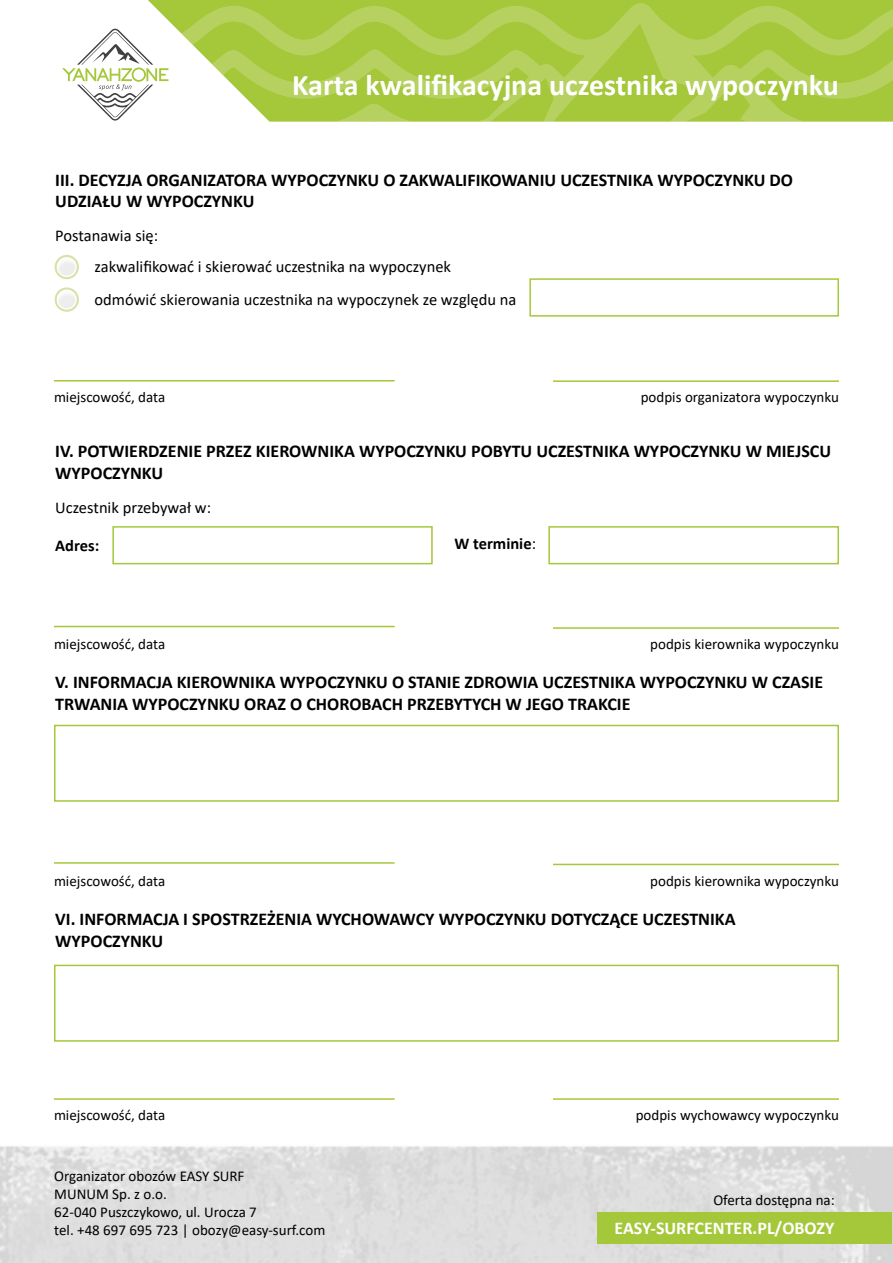
<style>
.page{position:relative;width:893px;height:1263px;background:#fff}
.page>*{position:absolute;margin:0;border:0;box-sizing:border-box;transform-origin:0 0}
.t1{font:700 30px "Calibri";color:#fff}
.t2{font:700 18px/21.6px "Calibri";color:#000}
.t3{font:700 18px "Calibri";color:#fff}
.t4{font:16.5px/30.8px "Calibri";color:#000}
.t5{font:700 16.5px "Calibri";color:#000}
.t6{font:15px/18px "Calibri";color:#000}
.s1{font-weight:400}
</style>
<div class="page">
<svg style="left:148px;top:0;width:745px;height:81px;fill:#a5c73a"></svg>
<svg style="left:181px;top:3px;width:712px;height:119px;background:#afcd50"></svg>
<svg style="left:62px;top:29px;width:106px;height:92px"></svg>
<img style="left:0;top:1146px;width:893px;height:117px">
<div style="left:597px;top:1212px;width:295px;height:31px;background:#a5c73a"></div>
<div style="left:529px;top:278px;width:310px;height:39px;border:2px solid #a5c73a"></div>
<div style="left:54px;top:725px;width:785px;height:77px;border:2px solid #a5c73a"></div>
<div style="left:54px;top:965px;width:785px;height:77px;border:2px solid #a5c73a"></div>
<div style="left:58px;top:258px;width:18px;height:18px;background:#ededed;border-radius:50%"></div>
<div style="left:55px;top:255px;width:24px;height:24px;border:2px solid #d5e3a6;border-radius:50%"></div>
<div style="left:58px;top:291px;width:18px;height:17px;background:#ededed;border-radius:50%"></div>
<div style="left:55px;top:287px;width:24px;height:25px;border:2px solid #d5e3a6;border-radius:50%"></div>
<hr style="left:553px;top:380px;width:286px;height:2px;background:#a5c73a">
<hr style="left:553px;top:864px;width:286px;height:1px;background:#a5c73a">
<hr style="left:553px;top:1098px;width:286px;height:2px;background:#a5c73a">
<hr style="left:553px;top:627px;width:286px;height:2px;background:#a5c73a">
<div style="left:112px;top:526px;width:321px;height:38px;background:#fff;border:2px solid #a5c73a"></div>
<div style="left:548px;top:526px;width:291px;height:38px;background:#fff;border:2px solid #a5c73a"></div>
<hr style="left:54px;top:380px;width:341px;height:1px;background:#a5c73a">
<hr style="left:54px;top:626px;width:341px;height:1px;background:#a5c73a">
<hr style="left:54px;top:862px;width:341px;height:2px;background:#a5c73a">
<hr style="left:54px;top:1098px;width:341px;height:2px;background:#a5c73a">
<h1 class="t1" style="left:292px;top:64px;width:548px">Karta kwalifikacyjna uczestnika wypoczynku</h1>
<p class="t2" style="left:55px;top:168px;width:739px">III. DECYZJA ORGANIZATORA WYPOCZYNKU O ZAKWALIFIKOWANIU UCZESTNIKA WYPOCZYNKU DO<br>UDZIAŁU W WYPOCZYNKU</p>
<p class="t4" style="left:95px;top:220px;width:358px;text-indent:-39px">Postanawia się:<br>zakwalifikować i skierować uczestnika na wypoczynek</p>
<p class="t4" style="left:95px;top:283px;width:423px">odmówić skierowania uczestnika na wypoczynek ze względu na</p>
<p class="t6" style="left:54px;top:388px;width:113px">miejscowość, data</p>
<p class="t6" style="left:641px;top:388px;width:200px">podpis organizatora wypoczynku</p>
<p class="t2" style="left:55px;top:440px;width:777px">IV. POTWIERDZENIE PRZEZ KIEROWNIKA WYPOCZYNKU POBYTU UCZESTNIKA WYPOCZYNKU W MIEJSCU<br>WYPOCZYNKU</p>
<p class="t4" style="left:55px;top:491px;width:157px">Uczestnik przebywał w:</p>
<p class="t5" style="left:55px;top:534px;width:45px">Adres:</p>
<p class="t5" style="left:455px;top:532px;width:83px">W terminie<span class="s1">:</span></p>
<p class="t6" style="left:54px;top:635px;width:113px">miejscowość, data</p>
<p class="t6" style="left:650px;top:635px;width:190px">podpis kierownika wypoczynku</p>
<p class="t2" style="left:55px;top:671px;width:769px">V. INFORMACJA KIEROWNIKA WYPOCZYNKU O STANIE ZDROWIA UCZESTNIKA WYPOCZYNKU W CZASIE<br>TRWANIA WYPOCZYNKU ORAZ O CHOROBACH PRZEBYTYCH W JEGO TRAKCIE</p>
<p class="t6" style="left:54px;top:871px;width:113px">miejscowość, data</p>
<p class="t6" style="left:650px;top:871px;width:190px">podpis kierownika wypoczynku</p>
<p class="t2" style="left:55px;top:908px;width:682px">VI. INFORMACJA I SPOSTRZEŻENIA WYCHOWAWCY WYPOCZYNKU DOTYCZĄCE UCZESTNIKA<br>WYPOCZYNKU</p>
<p class="t6" style="left:54px;top:1106px;width:113px">miejscowość, data</p>
<p class="t6" style="left:54px;top:1167px;width:273px">Organizator obozów EASY SURF<br>MUNUM Sp. z o.o.<br>62-040 Puszczykowo, ul. Urocza 7<br>tel. +48 697 695 723 | obozy@easy-surf.com</p>
<p class="t6" style="left:636px;top:1106px;width:205px">podpis wychowawcy wypoczynku</p>
<p class="t6" style="left:713px;top:1191px;width:123px">Oferta dostępna na:</p>
<p class="t3" style="left:614px;top:1215px;width:221px">EASY-SURFCENTER.PL/OBOZY</p>
</div>
